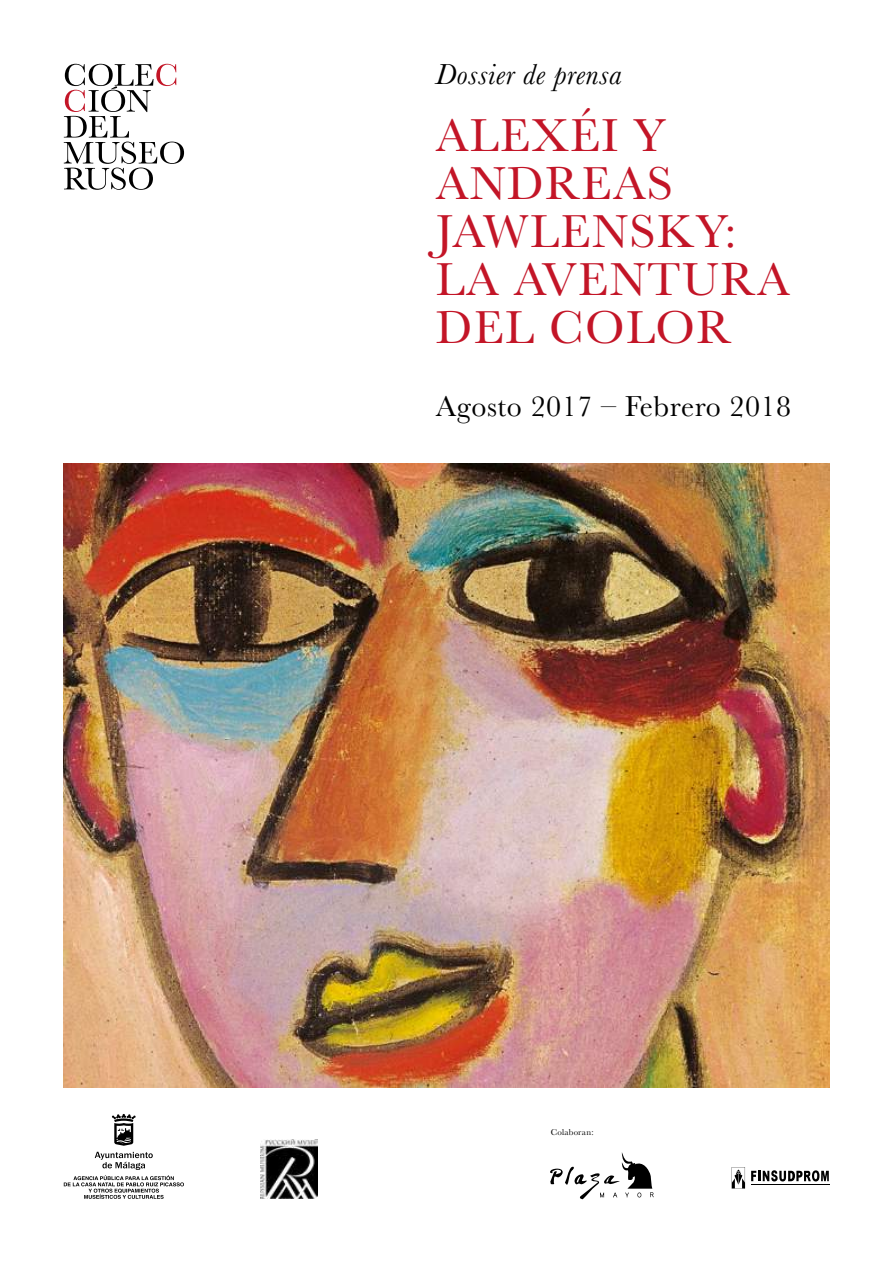
<style>
.page{position:relative;width:893px;height:1263px;background:#fff}
.page>*{position:absolute;margin:0;border:0;box-sizing:border-box;transform-origin:0 0}
.t1{font:48px/48px "Baskerville";letter-spacing:.03em;color:#c31527}
.t2{font:30px "Baskerville";letter-spacing:.02em;color:#000}
.t3{font:italic 30px "Baskerville";letter-spacing:.02em;color:#000}
.t4{font:8.85px "Baskerville";letter-spacing:.03em;color:#000}
</style>
<div class="page">
<svg style="left:64px;top:64px;width:120px;height:126px"></svg>
<img style="left:64px;top:464px;width:765px;height:624px">
<svg style="left:732px;top:1167px;width:13px;height:21px"></svg>
<svg style="left:751px;top:1170px;width:78px;height:11px"></svg>
<hr style="left:751px;top:1184px;width:78px;height:1px;background:#000">
<img style="left:260px;top:1139px;width:58px;height:59px">
<svg style="left:112px;top:1114px;width:24px;height:32px"></svg>
<svg style="left:64px;top:1152px;width:120px;height:47px"></svg>
<svg style="left:550px;top:1152px;width:104px;height:47px"></svg>
<p class="t3" style="left:436px;top:58px;width:187px">Dossier de prensa</p>
<p class="t1" style="left:436px;top:112px;width:355px">ALEXÉI Y<br>ANDREAS<br>JAWLENSKY:<br>LA AVENTURA<br>DEL COLOR</p>
<p class="t2" style="left:436px;top:389px;width:357px">Agosto 2017 – Febrero 2018</p>
<p class="t4" style="left:551px;top:1127px;width:44px">Colaboran:</p>
</div>
